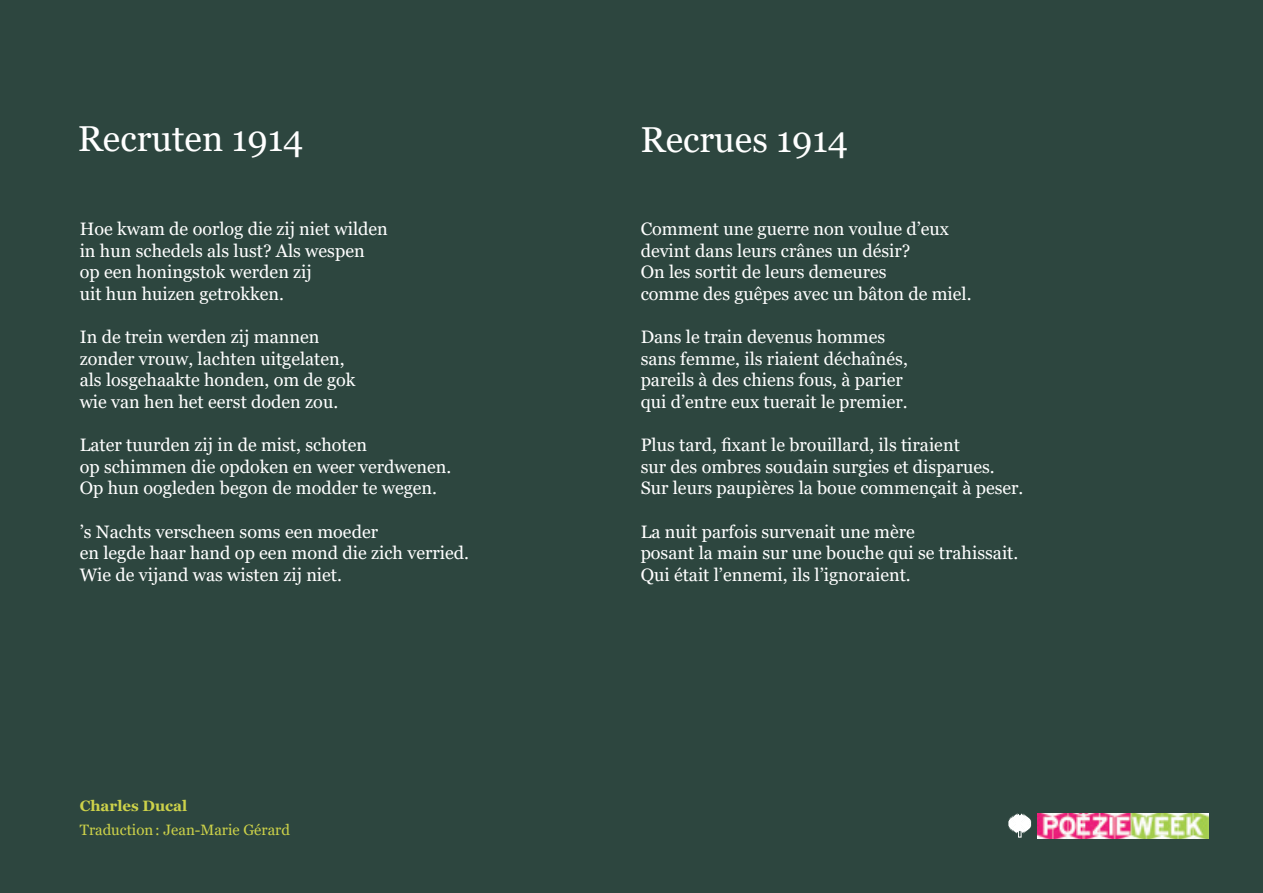
<style>
.page{position:relative;width:1263px;height:893px;background:#2d463f}
.page>*{position:absolute;margin:0;border:0;box-sizing:border-box;transform-origin:0 0}
.t1{font:36px "Georgia";color:#fff}
.t2{font:18px/21.6px "Georgia";color:#fff}
.t3{font:15px "Georgia";color:#cdd249}
.t4{font:700 15px "Georgia";color:#cdd24a}
</style>
<div class="page">
<svg style="left:1009px;top:814px;width:22px;height:23px"></svg>
<img style="left:1037px;top:813px;width:171px;height:25px">
<p class="t1" style="left:78px;top:117px;width:227px">Recruten 1914</p>
<p class="t2" style="left:80px;top:219px;width:310px">Hoe kwam de oorlog die zij niet wilden in hun schedels als lust? Als wespen op een honingstok werden zij<br>uit hun huizen getrokken.</p>
<p class="t2" style="left:80px;top:327px;width:277px">In de trein werden zij mannen zonder vrouw, lachten uitgelaten, als losgehaakte honden, om de gok wie van hen het eerst doden zou.</p>
<p class="t2" style="left:80px;top:435px;width:373px">Later tuurden zij in de mist, schoten<br>op schimmen die opdoken en weer verdwenen.</p>
<p class="t2" style="left:80px;top:478px;width:359px">Op hun oogleden begon de modder te wegen.</p>
<p class="t2" style="left:80px;top:521px;width:391px">’s Nachts verscheen soms een moeder<br>en legde haar hand op een mond die zich verried.</p>
<p class="t2" style="left:80px;top:564px;width:264px">Wie de vijand was wisten zij niet.</p>
<p class="t4" style="left:80px;top:796px;width:109px">Charles Ducal</p>
<p class="t3" style="left:80px;top:821px;width:212px">Traduction: Jean-Marie Gérard</p>
<p class="t1" style="left:640px;top:118px;width:209px">Recrues 1914</p>
<p class="t2" style="left:641px;top:219px;width:332px">Comment une guerre non voulue d’eux devint dans leurs crânes un désir?<br>On les sortit de leurs demeures<br>comme des guêpes avec un bâton de miel.</p>
<p class="t2" style="left:641px;top:327px;width:269px">Dans le train devenus hommes sans femme, ils riaient déchaînés, pareils à des chiens fous, à parier qui d’entre eux tuerait le premier.</p>
<p class="t2" style="left:641px;top:435px;width:356px">Plus tard, fixant le brouillard, ils tiraient<br>sur des ombres soudain surgies et disparues.</p>
<p class="t2" style="left:641px;top:478px;width:384px">Sur leurs paupières la boue commençait à peser.</p>
<p class="t2" style="left:641px;top:521px;width:379px">La nuit parfois survenait une mère<br>posant la main sur une bouche qui se trahissait.</p>
<p class="t2" style="left:641px;top:564px;width:272px">Qui était l’ennemi, ils l’ignoraient.</p>
</div>
